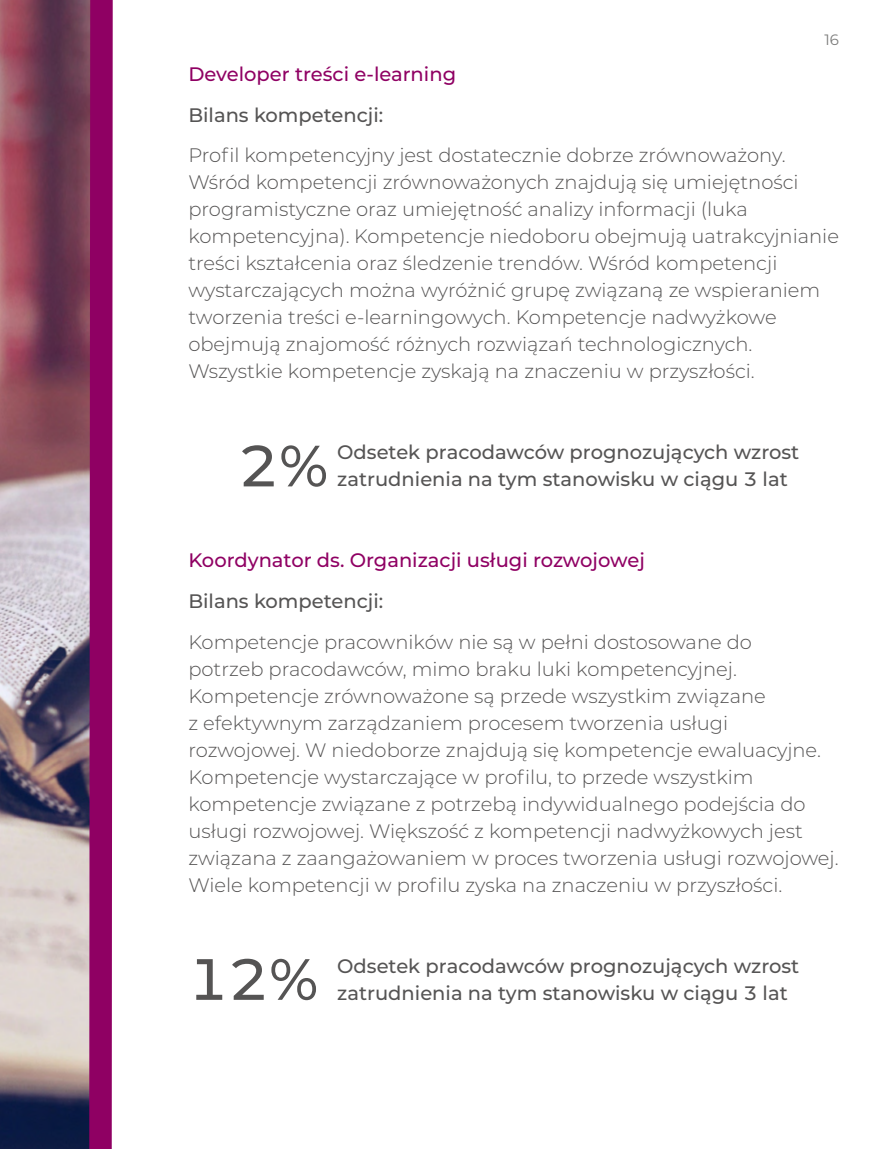
<style>
.page{position:relative;width:893px;height:1149px;background:#fff}
.page>*{position:absolute;margin:0;border:0;box-sizing:border-box;transform-origin:0 0}
.t1{font:500 58.05px "Montserrat";color:#555454}
.t2{font:300 19.5px/27px "Montserrat";color:#555454}
.t3{font:500 19.5px/27px "Montserrat";color:#555454}
.t4{font:500 19.5px "Montserrat";color:#8f0063}
.t5{font:15px "Montserrat";color:#7c7c7b}
.s1{font-weight:500}
</style>
<div class="page">
<img style="left:0;top:0;width:78px;height:1148px">
<svg style="left:78px;top:0;width:35px;height:1148px;background:#8f3270"></svg>
<p class="t5" style="left:824px;top:29px;width:16px">16</p>
<h3 class="t4" style="left:188px;top:60px;width:269px">Developer treści e-learning</h3>
<p class="t2" style="left:188px;top:94px;width:599px;line-height:40.5px"><span class="s1">Bilans kompetencji:<br></span>Profil kompetencyjny jest dostatecznie dobrze zrównoważony.</p>
<p class="t2" style="left:188px;top:168px;width:652px">Wśród kompetencji zrównoważonych znajdują się umiejętności programistyczne oraz umiejętność analizy informacji (luka kompetencyjna). Kompetencje niedoboru obejmują uatrakcyjnianie treści kształcenia oraz śledzenie trendów. Wśród kompetencji wystarczających można wyróżnić grupę związaną ze wspieraniem tworzenia treści e-learningowych. Kompetencje nadwyżkowe obejmują znajomość różnych rozwiązań technologicznych.<br>Wszystkie kompetencje zyskają na znaczeniu w przyszłości.</p>
<p class="t1" style="left:239px;top:425px;width:91px">2%</p>
<p class="t3" style="left:337px;top:438px;width:464px">Odsetek pracodawców prognozujących wzrost zatrudnienia na tym stanowisku w ciągu 3 lat</p>
<h3 class="t4" style="left:188px;top:546px;width:458px">Koordynator ds. Organizacji usługi rozwojowej</h3>
<p class="t2" style="left:188px;top:580px;width:565px;line-height:40.5px"><span class="s1">Bilans kompetencji:<br></span>Kompetencje pracowników nie są w pełni dostosowane do</p>
<p class="t2" style="left:188px;top:654px;width:652px">potrzeb pracodawców, mimo braku luki kompetencyjnej.<br>Kompetencje zrównoważone są przede wszystkim związane<br>z efektywnym zarządzaniem procesem tworzenia usługi rozwojowej. W niedoborze znajdują się kompetencje ewaluacyjne.<br>Kompetencje wystarczające w profilu, to przede wszystkim kompetencje związane z potrzebą indywidualnego podejścia do usługi rozwojowej. Większość z kompetencji nadwyżkowych jest związana z zaangażowaniem w proces tworzenia usługi rozwojowej.<br>Wiele kompetencji w profilu zyska na znaczeniu w przyszłości.</p>
<p class="t1" style="left:188px;top:938px;width:132px">12%</p>
<p class="t3" style="left:337px;top:951px;width:464px">Odsetek pracodawców prognozujących wzrost zatrudnienia na tym stanowisku w ciągu 3 lat</p>
</div>
